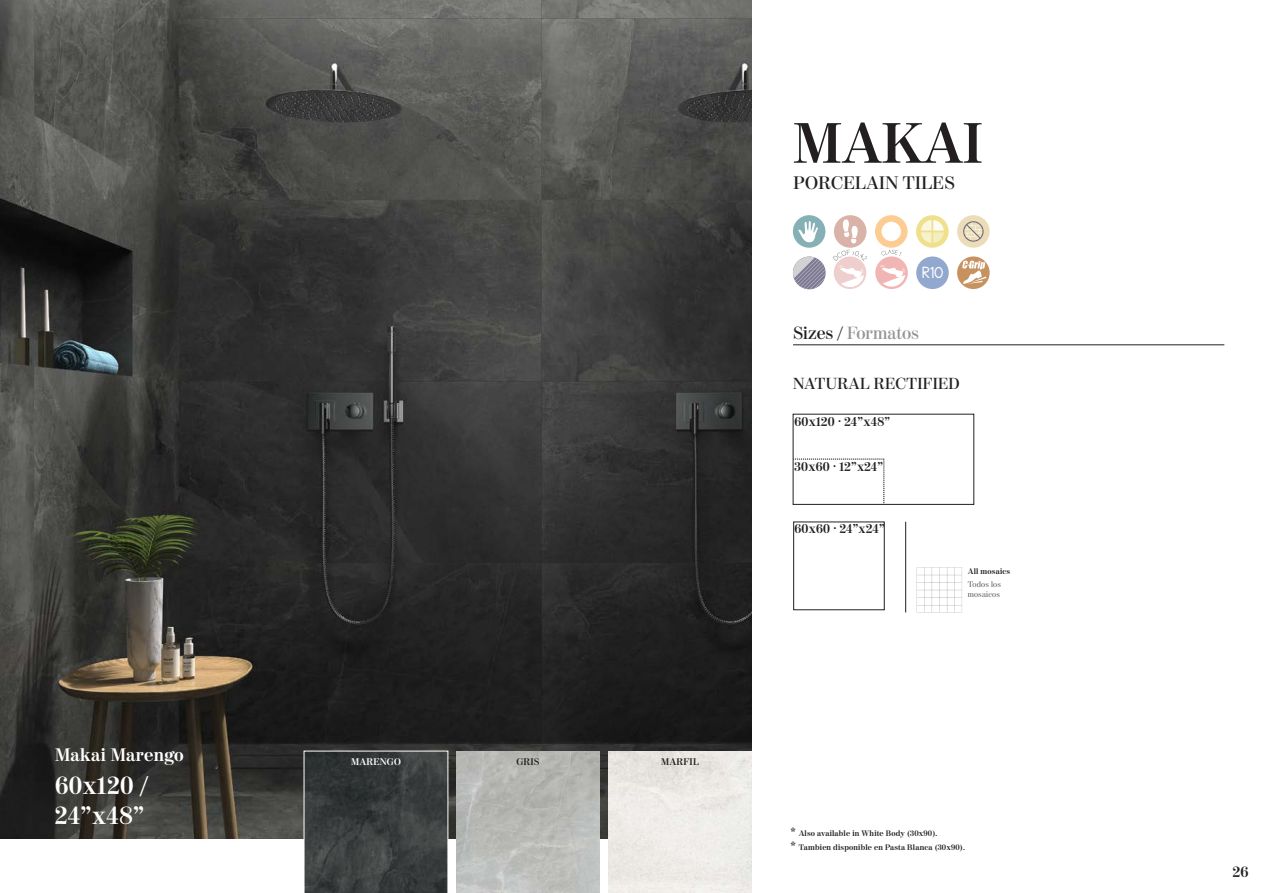
<style>
.page{position:relative;width:1263px;height:893px;background:#fff}
.page>*{position:absolute;margin:0;border:0;box-sizing:border-box;transform-origin:0 0}
.TITULO_COLECCION{font:700 56.55px "Moderno FB";color:#231f20}
.Tamaño_foto{font:700 24.9px/29.8px "Moderno FB";letter-spacing:.02em;color:#fff}
.Material_Coleccion{font:600 18px "Moderno FB";letter-spacing:.02em;color:#231f20}
.Texto_foto{font:700 18px "Moderno FB";letter-spacing:.015em;color:#fff}
.Formato-grafica{font:600 17.55px "Moderno FB";color:#939598}
.t1{font:16.35px "Cicle Gordita";color:#fff}
.Material_Colección_2{font:600 15.9px "Moderno FB";letter-spacing:.02em;color:#231f20}
.t2{font:700 15px "Moderno FB";color:#231f20}
.Tamaño_piezas{font:700 12.75px "Moderno FB";letter-spacing:.02em;color:#231f20}
.Nombres_colores{font:700 9.6px "Moderno FB";letter-spacing:.02em;color:#231f20}
.Nombres_colores-2{font:700 9.6px "Moderno FB";letter-spacing:.02em;color:#fff}
.Material_Colección_2-2{font:700 7.95px "Moderno FB";letter-spacing:.02em;color:#231f20}
.Tamaño_piezas-2{font:700 7.95px/12.8px "Moderno FB";letter-spacing:.02em;color:#231f20}
.Tamaño_piezas-3{font:300 7.95px "Moderno FB";letter-spacing:.02em;color:#3e3e3f}
.s1{color:#231f20}
.s2{font-weight:300;color:#3e3e3f}
.s3{font-weight:600;font-size:12px}
</style>
<div class="page">
<img style="left:0;top:0;width:752px;height:839px">
<svg style="left:304px;top:751px;width:144px;height:142px;background:#3b3f3f"></svg>
<img style="left:456px;top:751px;width:144px;height:142px">
<img style="left:608px;top:751px;width:144px;height:142px">
<svg style="left:917px;top:567px;width:45px;height:45px"></svg>
<hr style="left:905px;top:522px;width:1px;height:90px;background:#231f20">
<svg style="left:793px;top:459px;width:92px;height:46px"></svg>
<hr style="left:793px;top:344px;width:431px;height:1px;background:#231f20">
<div style="left:916px;top:215px;width:33px;height:33px;background:#f0e08c;border-radius:50%"></div>
<svg style="left:921px;top:220px;width:23px;height:23px"></svg>
<div style="left:875px;top:215px;width:32px;height:33px;background:#fdcc93;border-radius:50%"></div>
<div style="left:881px;top:222px;width:20px;height:19px;background:#fff;border-radius:50%"></div>
<div style="left:834px;top:215px;width:32px;height:33px;background:#d9b3a7;border-radius:50%"></div>
<svg style="left:843px;top:219px;width:15px;height:25px"></svg>
<div style="left:957px;top:215px;width:33px;height:33px;background:#ecdcb9;border-radius:50%"></div>
<svg style="left:963px;top:221px;width:20px;height:21px"></svg>
<div style="left:793px;top:215px;width:32px;height:33px;background:#85b1b6;border-radius:50%"></div>
<svg style="left:798px;top:221px;width:20px;height:22px"></svg>
<div style="left:834px;top:256px;width:32px;height:33px;background:#efcfcd;border-radius:50%"></div>
<svg style="left:832px;top:250px;width:35px;height:37px"></svg>
<div style="left:875px;top:256px;width:33px;height:33px;background:#f1b5b4;border-radius:50%"></div>
<svg style="left:880px;top:265px;width:25px;height:22px"></svg>
<svg style="left:881px;top:250px;width:20px;height:6px"></svg>
<svg style="left:957px;top:256px;width:33px;height:33px"></svg>
<svg style="left:962px;top:261px;width:24px;height:23px"></svg>
<svg style="left:793px;top:257px;width:33px;height:32px"></svg>
<div style="left:916px;top:256px;width:33px;height:33px;background:#93a8cf;border-radius:50%"></div>
<p class="Texto_foto" style="left:55px;top:744px;width:130px">Makai Marengo</p>
<p class="Nombres_colores-2" style="left:351px;top:756px;width:51px">MARENGO</p>
<p class="Nombres_colores" style="left:516px;top:756px;width:25px">GRIS</p>
<p class="Nombres_colores" style="left:661px;top:756px;width:39px">MARFIL</p>
<p class="Tamaño_foto" style="left:55px;top:771px;width:95px">60x120 /<br>24”x48”</p>
<p class="TITULO_COLECCION" style="left:793px;top:112px;width:190px">MAKAI</p>
<p class="Material_Coleccion" style="left:793px;top:173px;width:163px">PORCELAIN TILES</p>
<h3 class="t1" style="left:922px;top:264px;width:23px">R10</h3>
<p class="Formato-grafica" style="left:793px;top:323px;width:128px"><span class="s1">Sizes /</span> Formatos</p>
<p class="Material_Colección_2" style="left:793px;top:374px;width:168px">NATURAL RECTIFIED</p>
<p class="Tamaño_piezas" style="left:794px;top:414px;width:97px">60x120 · 24”x48”</p>
<p class="Tamaño_piezas" style="left:794px;top:459px;width:90px">30x60 · 12”x24”</p>
<p class="Tamaño_piezas" style="left:794px;top:522px;width:92px">60x60 · 24”x24”</p>
<p class="Tamaño_piezas-2" style="left:968px;top:566px;width:44px">All mosaics<br><span class="s2">Todos los</span></p>
<p class="Tamaño_piezas-3" style="left:968px;top:589px;width:34px">mosaicos</p>
<p class="Material_Colección_2-2" style="left:791px;top:828px;width:148px"><span class="s3">*</span> Also available in White Body (30x90).</p>
<p class="Material_Colección_2-2" style="left:791px;top:843px;width:176px"><span class="s3">*</span> Tambien disponible en Pasta Blanca (30x90).</p>
<p class="t2" style="left:1233px;top:863px;width:17px">26</p>
</div>
